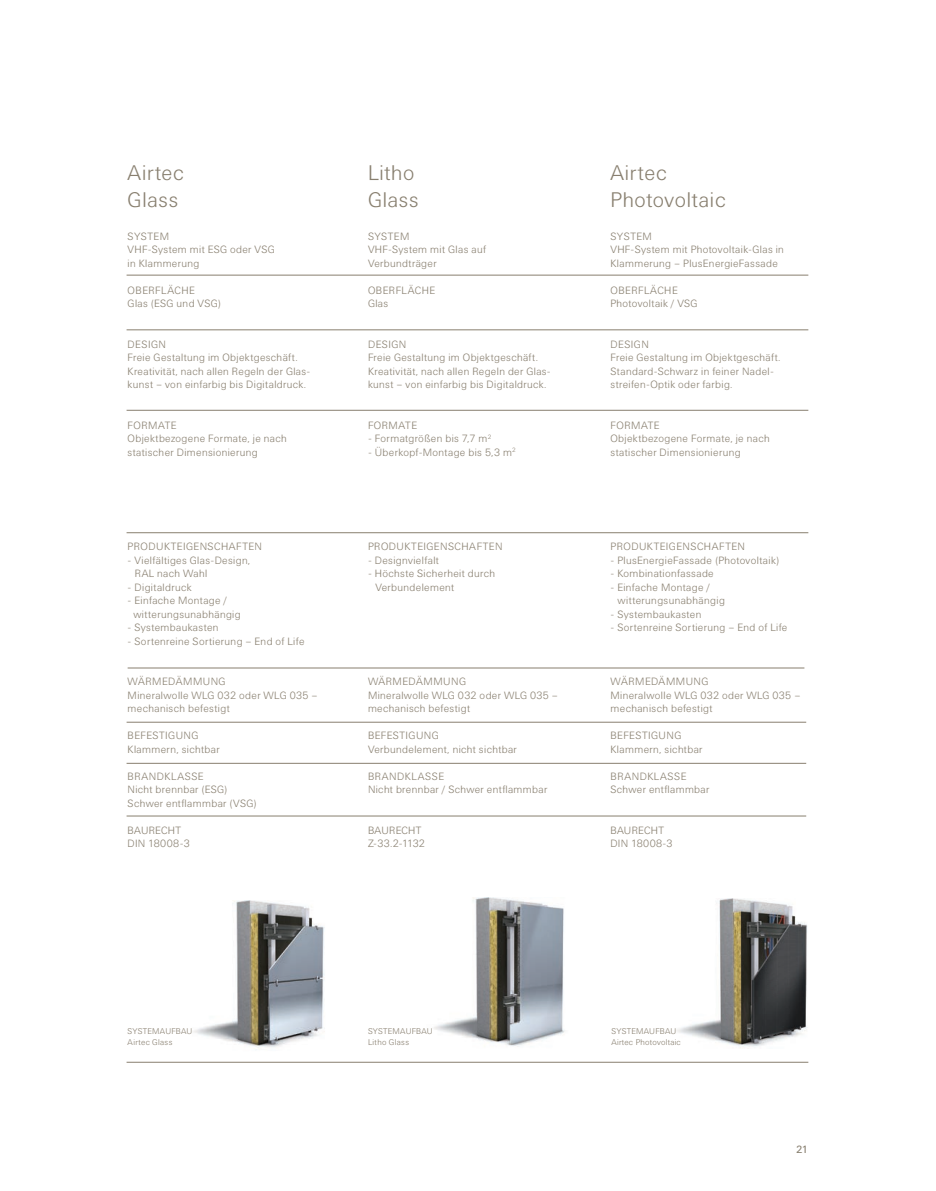
<style>
.page{position:relative;width:936px;height:1191px;background:#fff}
.page>*{position:absolute;margin:0;border:0;box-sizing:border-box;transform-origin:0 0}
.t1{font:300 21px/27px "Univers BQ";letter-spacing:.03em;color:#887f6f}
.t2{font:300 10.5px/13.5px "Univers BQ";letter-spacing:.035em;color:#887f6f}
.t3{font:300 10.5px "Univers BQ";letter-spacing:.055em;color:#887f6f}
.t4{font:10.5px "Univers BQ";color:#887f6f}
.t5{font:300 8.25px/11.2px "Univers BQ";letter-spacing:.03em;color:#887f6f}
</style>
<div class="page">
<hr style="left:126px;top:1062px;width:682px;height:1px;background:#887f6f">
<img style="left:193px;top:900px;width:132px;height:150px">
<img style="left:434px;top:897px;width:131px;height:149px">
<img style="left:676px;top:898px;width:132px;height:150px">
<hr style="left:126px;top:275px;width:682px;height:1px;background:#887f6f">
<hr style="left:126px;top:329px;width:682px;height:1px;background:#887f6f">
<hr style="left:126px;top:410px;width:682px;height:1px;background:#887f6f">
<hr style="left:126px;top:532px;width:682px;height:1px;background:#887f6f">
<hr style="left:128px;top:667px;width:676px;height:1px;background:#887f6f">
<hr style="left:127px;top:722px;width:679px;height:1px;background:#887f6f">
<hr style="left:126px;top:763px;width:680px;height:1px;background:#887f6f">
<hr style="left:126px;top:815px;width:680px;height:1px;background:#887f6f">
<h1 class="t1" style="left:128px;top:160px;width:58px">Airtec<br>Glass</h1>
<h1 class="t1" style="left:368px;top:160px;width:52px">Litho<br>Glass</h1>
<h1 class="t1" style="left:610px;top:160px;width:116px">Airtec<br>Photovoltaic</h1>
<p class="t2" style="left:128px;top:229px;width:149px">SYSTEM<br>VHF-System mit ESG oder VSG in Klammerung</p>
<p class="t2" style="left:128px;top:283px;width:95px">OBERFLÄCHE<br>Glas (ESG und VSG)</p>
<p class="t2" style="left:128px;top:337px;width:184px">DESIGN<br>Freie Gestaltung im Objektgeschäft.<br>Kreativität, nach allen Regeln der Glas&shy;kunst – von einfarbig bis Digitaldruck.</p>
<p class="t2" style="left:128px;top:418px;width:161px">FORMATE<br>Objektbezogene Formate, je nach statischer Dimensionierung</p>
<p class="t2" style="left:368px;top:229px;width:120px">SYSTEM<br>VHF-System mit Glas auf<br>Verbundträger</p>
<p class="t2" style="left:368px;top:283px;width:69px">OBERFLÄCHE<br>Glas</p>
<p class="t2" style="left:368px;top:337px;width:184px">DESIGN<br>Freie Gestaltung im Objektgeschäft.<br>Kreativität, nach allen Regeln der Glas&shy;kunst – von einfarbig bis Digitaldruck.</p>
<p class="t3" style="left:368px;top:419px;width:51px">FORMATE</p>
<p class="t2" style="left:368px;top:432px;width:125px">- Formatgrößen bis 7,7 m<sup>2</sup></p>
<p class="t2" style="left:368px;top:445px;width:149px">- Überkopf-Montage bis 5,3 m<sup>2</sup></p>
<p class="t2" style="left:610px;top:229px;width:175px">SYSTEM<br>VHF-System mit Photovoltaik-Glas in<br>Klammerung – PlusEnergieFassade</p>
<p class="t2" style="left:610px;top:283px;width:89px">OBERFLÄCHE<br>Photovoltaik / VSG</p>
<p class="t2" style="left:610px;top:337px;width:172px">DESIGN<br>Freie Gestaltung im Objektgeschäft.<br>Standard-Schwarz in feiner Nadel&shy;streifen-Optik oder farbig.</p>
<p class="t2" style="left:610px;top:418px;width:161px">FORMATE<br>Objektbezogene Formate, je nach statischer Dimensionierung</p>
<p class="t2" style="left:128px;top:540px;width:136px">PRODUKTEIGENSCHAFTEN</p>
<p class="t2" style="left:135px;top:553px;width:117px;text-indent:-7px">- Vielfältiges Glas-Design,<br>RAL nach Wahl</p>
<p class="t2" style="left:128px;top:580px;width:65px">- Digitaldruck</p>
<p class="t2" style="left:133px;top:594px;width:109px;text-indent:-6px">- Einfache Montage / witterungsunabhängig</p>
<p class="t2" style="left:128px;top:621px;width:92px">- Systembaukasten</p>
<p class="t2" style="left:128px;top:634px;width:178px">- Sortenreine Sortierung – End of Life</p>
<p class="t2" style="left:128px;top:675px;width:191px">WÄRMEDÄMMUNG<br>Mineralwolle WLG 032 oder WLG 035 – mechanisch befestigt</p>
<p class="t2" style="left:128px;top:729px;width:93px">BEFESTIGUNG<br>Klammern, sichtbar</p>
<p class="t2" style="left:128px;top:769px;width:131px">BRANDKLASSE<br>Nicht brennbar (ESG)<br>Schwer entflammbar (VSG)</p>
<p class="t2" style="left:128px;top:823px;width:64px">BAURECHT<br>DIN 18008-3</p>
<p class="t2" style="left:368px;top:540px;width:136px">PRODUKTEIGENSCHAFTEN</p>
<p class="t2" style="left:368px;top:553px;width:72px">- Designvielfalt</p>
<p class="t2" style="left:375px;top:567px;width:121px;text-indent:-7px">- Höchste Sicherheit durch<br>Verbundelement</p>
<p class="t2" style="left:368px;top:675px;width:191px">WÄRMEDÄMMUNG<br>Mineralwolle WLG 032 oder WLG 035 – mechanisch befestigt</p>
<p class="t2" style="left:368px;top:729px;width:150px">BEFESTIGUNG<br>Verbundelement, nicht sichtbar</p>
<p class="t2" style="left:368px;top:769px;width:181px">BRANDKLASSE<br>Nicht brennbar / Schwer entflammbar</p>
<p class="t2" style="left:368px;top:823px;width:59px">BAURECHT<br>Z-33.2-1132</p>
<p class="t2" style="left:610px;top:540px;width:136px">PRODUKTEIGENSCHAFTEN</p>
<p class="t2" style="left:610px;top:553px;width:170px">- PlusEnergieFassade (Photovoltaik)</p>
<p class="t2" style="left:610px;top:567px;width:105px">- Kombinationfassade</p>
<p class="t2" style="left:617px;top:580px;width:109px;text-indent:-7px">- Einfache Montage / witterungsunabhängig</p>
<p class="t2" style="left:610px;top:607px;width:92px">- Systembaukasten</p>
<p class="t2" style="left:610px;top:621px;width:178px">- Sortenreine Sortierung – End of Life</p>
<p class="t2" style="left:610px;top:675px;width:191px">WÄRMEDÄMMUNG<br>Mineralwolle WLG 032 oder WLG 035 – mechanisch befestigt</p>
<p class="t2" style="left:610px;top:729px;width:93px">BEFESTIGUNG<br>Klammern, sichtbar</p>
<p class="t2" style="left:610px;top:769px;width:100px">BRANDKLASSE<br>Schwer entflammbar</p>
<p class="t2" style="left:610px;top:823px;width:64px">BAURECHT<br>DIN 18008-3</p>
<p class="t5" style="left:128px;top:1025px;width:66px">SYSTEMAUFBAU<br>Airtec Glass</p>
<p class="t5" style="left:368px;top:1025px;width:66px">SYSTEMAUFBAU<br>Litho Glass</p>
<p class="t5" style="left:611px;top:1025px;width:71px">SYSTEMAUFBAU<br>Airtec Photovoltaic</p>
<p class="t4" style="left:796px;top:1143px;width:14px">21</p>
</div>
